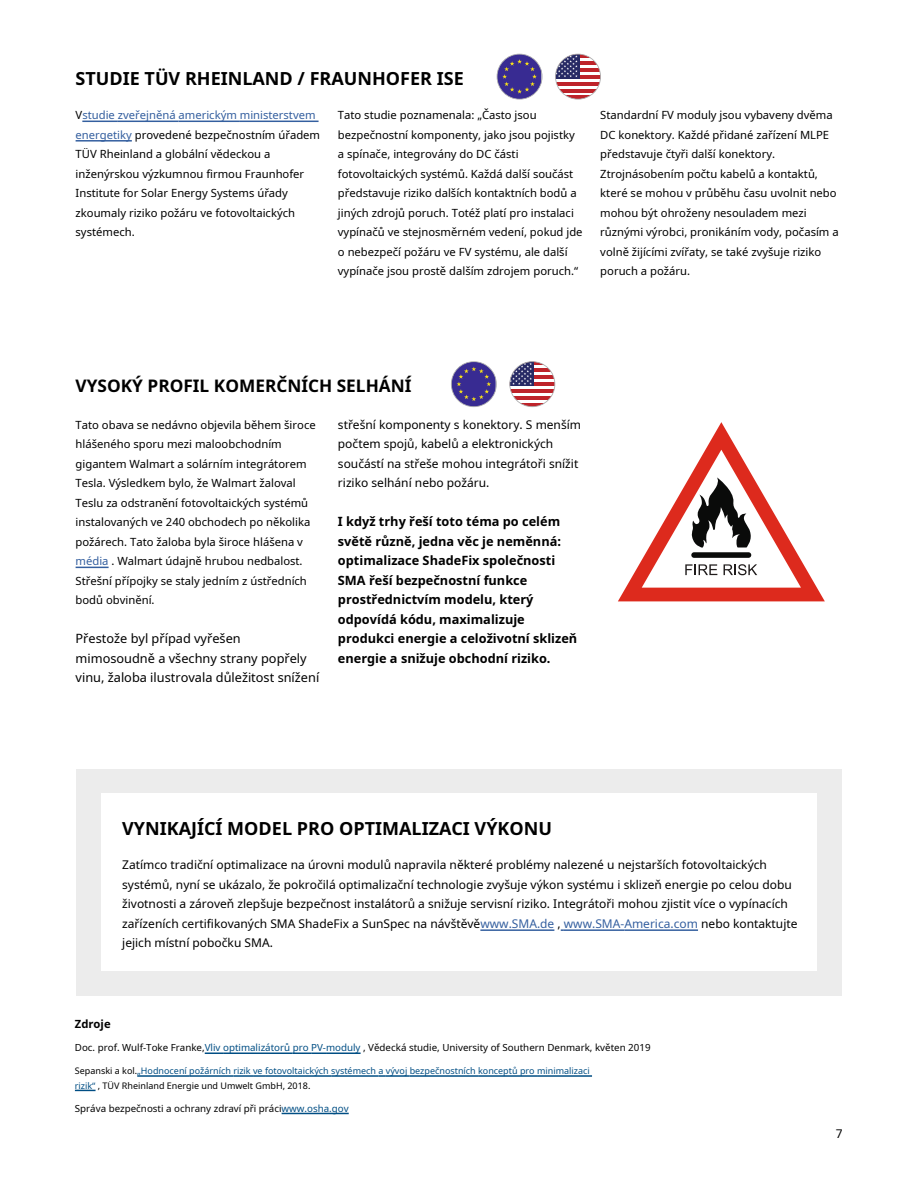
<style>
.page{position:relative;width:918px;height:1188px;background:#fff}
.page>*{position:absolute;margin:0;border:0;box-sizing:border-box;transform-origin:0 0}
.t1{font:700 18px "Noto Sans";color:#000}
.t2{font:700 17.25px "Noto Sans";color:#000}
.t3{font:700 12.75px/19.5px "Noto Sans";color:#000}
.t4{font:12.75px/19.5px "Noto Sans";color:#000}
.t5{font:12px/19.5px "Noto Sans";color:#000}
.t6{font:11.25px/19.5px "Noto Sans";color:#000}
.t7{font:700 11.25px "Noto Sans";color:#000}
.t8{font:9.75px "Noto Sans";color:#000}
.t9{font:9px/14.4px "Noto Sans";color:#004e84}
.s1{color:#345f9f}
.s2{color:#004e84}
.s3{color:#000}
</style>
<div class="page">
<div style="left:76px;top:769px;width:766px;height:226px;background:#ececec"></div>
<div style="left:101px;top:793px;width:716px;height:178px;background:#fff"></div>
<svg style="left:555px;top:54px;width:46px;height:46px"></svg>
<svg style="left:509px;top:361px;width:46px;height:46px"></svg>
<svg style="left:497px;top:54px;width:46px;height:46px"></svg>
<svg style="left:451px;top:361px;width:46px;height:46px"></svg>
<svg style="left:618px;top:422px;width:207px;height:179px"></svg>
<hr style="left:82px;top:121px;width:36px;height:1px;background:#345f9f">
<hr style="left:118px;top:121px;width:61px;height:1px;background:#345f9f">
<hr style="left:179px;top:121px;width:61px;height:1px;background:#345f9f">
<hr style="left:240px;top:121px;width:79px;height:1px;background:#345f9f">
<hr style="left:76px;top:140px;width:56px;height:2px;background:#345f9f">
<hr style="left:76px;top:567px;width:33px;height:1px;background:#345f9f">
<hr style="left:480px;top:929px;width:74px;height:2px;background:#345f9f">
<hr style="left:564px;top:929px;width:60px;height:2px;background:#345f9f">
<hr style="left:624px;top:929px;width:74px;height:2px;background:#345f9f">
<svg style="left:205px;top:1053px;width:18px;height:1px"></svg>
<hr style="left:223px;top:1053px;width:70px;height:1px;background:#004e84">
<svg style="left:293px;top:1053px;width:33px;height:1px"></svg>
<hr style="left:326px;top:1053px;width:35px;height:1px;background:#004e84">
<hr style="left:137px;top:1075px;width:52px;height:2px;background:#004e84">
<hr style="left:189px;top:1075px;width:44px;height:2px;background:#004e84">
<hr style="left:233px;top:1075px;width:20px;height:2px;background:#004e84">
<svg style="left:253px;top:1075px;width:12px;height:2px"></svg>
<hr style="left:265px;top:1075px;width:66px;height:2px;background:#004e84">
<hr style="left:331px;top:1075px;width:47px;height:2px;background:#004e84">
<svg style="left:378px;top:1075px;width:8px;height:2px"></svg>
<hr style="left:386px;top:1075px;width:24px;height:2px;background:#004e84">
<hr style="left:410px;top:1075px;width:68px;height:2px;background:#004e84">
<hr style="left:478px;top:1075px;width:42px;height:2px;background:#004e84">
<svg style="left:520px;top:1075px;width:17px;height:2px"></svg>
<hr style="left:537px;top:1075px;width:55px;height:2px;background:#004e84">
<svg style="left:75px;top:1090px;width:21px;height:1px"></svg>
<hr style="left:282px;top:1113px;width:67px;height:1px;background:#004e84">
<h1 class="t1" style="left:76px;top:65px;width:390px">STUDIE TÜV RHEINLAND / FRAUNHOFER ISE</h1>
<p class="t6" style="left:76px;top:105px;width:246px">V<span class="s1">studie zveřejněná americkým ministerstvem energetiky</span> provedené bezpečnostním úřadem TÜV Rheinland a globální vědeckou a inženýrskou výzkumnou firmou Fraunhofer Institute for Solar Energy Systems úřady zkoumaly riziko požáru ve fotovoltaických systémech.</p>
<p class="t6" style="left:338px;top:105px;width:246px">Tato studie poznamenala: „Často jsou bezpečnostní komponenty, jako jsou pojistky a spínače, integrovány do DC části fotovoltaických systémů. Každá další součást představuje riziko dalších kontaktních bodů a jiných zdrojů poruch. Totéž platí pro instalaci vypínačů ve stejnosměrném vedení, pokud jde o nebezpečí požáru ve FV systému, ale další vypínače jsou prostě dalším zdrojem poruch.“</p>
<p class="t6" style="left:600px;top:105px;width:240px">Standardní FV moduly jsou vybaveny dvěma DC konektory. Každé přidané zařízení MLPE představuje čtyři další konektory.<br>Ztrojnásobením počtu kabelů a kontaktů, které se mohou v průběhu času uvolnit nebo mohou být ohroženy nesouladem mezi různými výrobci, pronikáním vody, počasím a volně žijícími zvířaty, se také zvyšuje riziko poruch a požáru.</p>
<h2 class="t2" style="left:76px;top:374px;width:337px">VYSOKÝ PROFIL KOMERČNÍCH SELHÁNÍ</h2>
<p class="t6" style="left:76px;top:414px;width:242px">Tato obava se nedávno objevila během široce hlášeného sporu mezi maloobchodním gigantem Walmart a solárním integrátorem Tesla. Výsledkem bylo, že Walmart žaloval Teslu za odstranění fotovoltaických systémů instalovaných ve 240 obchodech po několika požárech. Tato žaloba byla široce hlášena v <span class="s1">média</span> . Walmart údajně hrubou nedbalost.<br>Střešní přípojky se staly jedním z ústředních bodů obvinění.</p>
<p class="t5" style="left:338px;top:414px;width:245px">střešní komponenty s konektory. S menším počtem spojů, kabelů a elektronických součástí na střeše mohou integrátoři snížit riziko selhání nebo požáru.</p>
<p class="t3" style="left:338px;top:511px;width:241px">I když trhy řeší toto téma po celém světě různě, jedna věc je neměnná: optimalizace ShadeFix společnosti SMA řeší bezpečnostní funkce prostřednictvím modelu, který odpovídá kódu, maximalizuje produkci energie a celoživotní sklizeň energie a snižuje obchodní riziko.</p>
<p class="t4" style="left:76px;top:628px;width:245px">Přestože byl případ vyřešen mimosoudně a všechny strany popřely vinu, žaloba ilustrovala důležitost snížení</p>
<h1 class="t1" style="left:122px;top:815px;width:431px">VYNIKAJÍCÍ MODEL PRO OPTIMALIZACI VÝKONU</h1>
<p class="t5" style="left:122px;top:855px;width:677px">Zatímco tradiční optimalizace na úrovni modulů napravila některé problémy nalezené u nejstarších fotovoltaických systémů, nyní se ukázalo, že pokročilá optimalizační technologie zvyšuje výkon systému i sklizeň energie po celou dobu životnosti a zároveň zlepšuje bezpečnost instalátorů a snižuje servisní riziko. Integrátoři mohou zjistit více o vypínacích zařízeních certifikovaných SMA ShadeFix a SunSpec na návštěvě<span class="s1">www.SMA.de</span> , <span class="s1">www.SMA-America.com</span> nebo kontaktujte jejich místní pobočku SMA.</p>
<p class="t7" style="left:75px;top:1016px;width:37px">Zdroje</p>
<p class="t8" style="left:75px;top:1041px;width:577px">Doc. prof. Wulf-Toke Franke,<span class="s2">Vliv optimalizátorů pro PV-moduly</span> , Vědecká studie, University of Southern Denmark, květen 2019</p>
<p class="t9" style="left:75px;top:1064px;width:516px"><span class="s3">Sepanski a kol.</span>„Hodnocení požárních rizik ve fotovoltaických systémech a vývoj bezpečnostních konceptů pro minimalizaci rizik“ <span class="s3">, TÜV Rheinland Energie und Umwelt GmbH, 2018.</span></p>
<p class="t8" style="left:75px;top:1101px;width:275px">Správa bezpečnosti a ochrany zdraví při práci<span class="s2">www.osha.gov</span></p>
<p class="t5" style="left:836px;top:1124px;width:8px">7</p>
</div>
